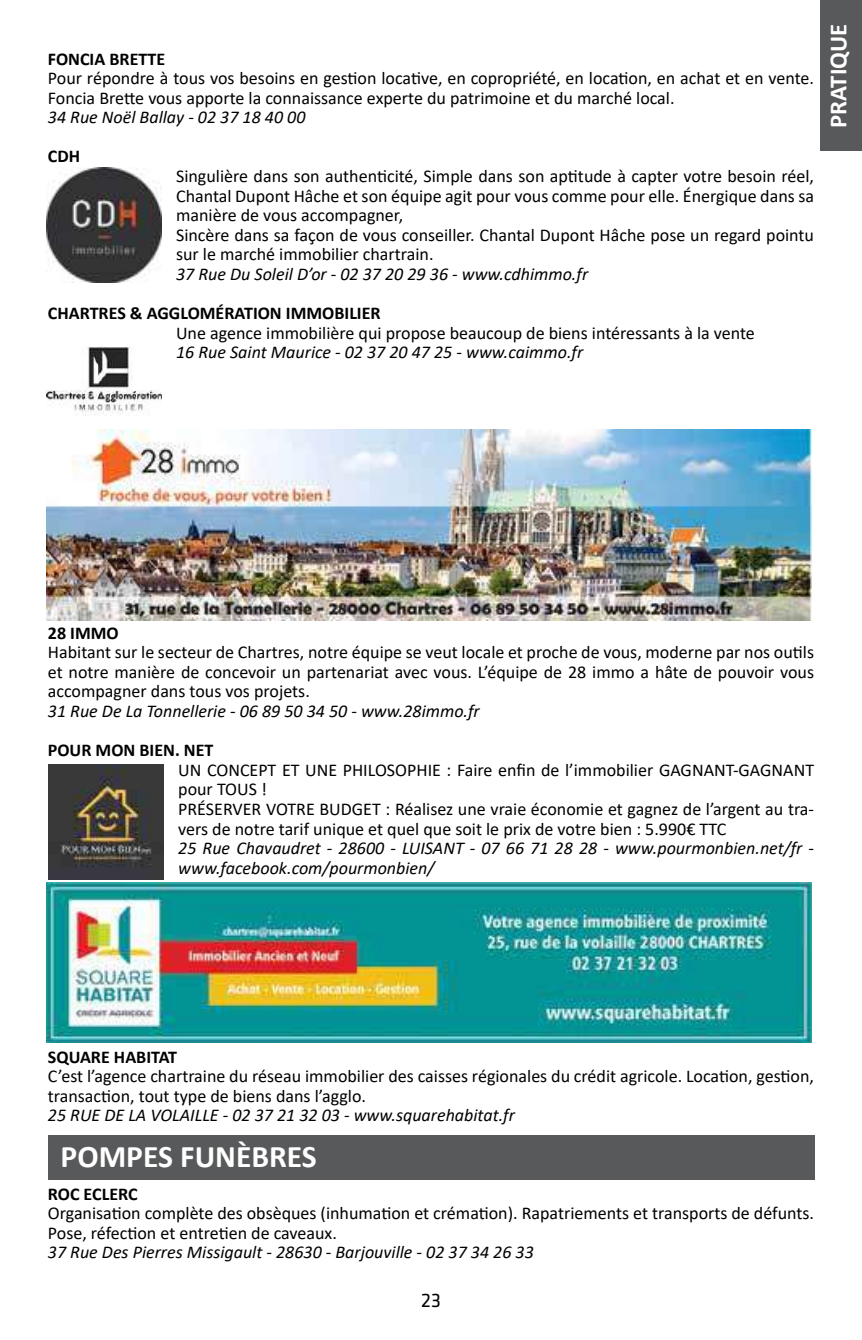
<style>
.page{position:relative;width:862px;height:1340px;background:#fff}
.page>*{position:absolute;margin:0;border:0;box-sizing:border-box;transform-origin:0 0}
.t1{font:700 31.5px "Calibri";color:#fff}
.t2{font:700 24.75px "Calibri";color:#fff}
.t3{font:20.25px "Klavika CH";color:#000}
.t4{font:18px/19.6px "Calibri";color:#000}
.t5{font:italic 18px/19.6px "Calibri";color:#000}
.t6{font:700 18px "Calibri";color:#000}
</style>
<div class="page">
<div style="left:820px;top:0;width:41px;height:151px;background:#58595b"></div>
<div style="left:49px;top:1134px;width:765px;height:45px;background:#58595b"></div>
<img style="left:46px;top:167px;width:115px;height:115px">
<img style="left:46px;top:346px;width:115px;height:70px">
<img style="left:46px;top:429px;width:765px;height:191px">
<img style="left:49px;top:764px;width:115px;height:115px">
<img style="left:46px;top:882px;width:765px;height:160px">
<p class="t6" style="left:48px;top:46px;width:119px">FONCIA BRETTE</p>
<p class="t4" style="left:48px;top:68px;width:767px">Pour répondre à tous vos besoins en gestion locative, en copropriété, en location, en achat et en vente.<br>Foncia Brette vous apporte la connaissance experte du patrimoine et du marché local.</p>
<p class="t5" style="left:48px;top:107px;width:259px">34 Rue Noël Ballay - 02 37 18 40 00</p>
<p class="t6" style="left:48px;top:144px;width:34px">CDH</p>
<p class="t4" style="left:176px;top:166px;width:639px">Singulière dans son authenticité, Simple dans son aptitude à capter votre besoin réel, Chantal Dupont Hâche et son équipe agit pour vous comme pour elle. Énergique dans sa manière de vous accompagner,<br>Sincère dans sa façon de vous conseiller. Chantal Dupont Hâche pose un regard pointu sur le marché immobilier chartrain.</p>
<p class="t5" style="left:176px;top:263px;width:413px">37 Rue Du Soleil D’or - 02 37 20 29 36 - www.cdhimmo.fr</p>
<p class="t6" style="left:48px;top:300px;width:334px">CHARTRES &amp; AGGLOMÉRATION IMMOBILIER</p>
<p class="t4" style="left:176px;top:322px;width:580px">Une agence immobilière qui propose beaucoup de biens intéressants à la vente</p>
<p class="t5" style="left:176px;top:342px;width:408px">16 Rue Saint Maurice - 02 37 20 47 25 - www.caimmo.fr</p>
<h2 class="t2" style="left:820px;top:128px;width:106px;rotate:-90deg">PRATIQUE</h2>
<p class="t6" style="left:48px;top:620px;width:72px">28 IMMO</p>
<p class="t4" style="left:48px;top:642px;width:767px;text-align:justify">Habitant sur le secteur de Chartres, notre équipe se veut locale et proche de vous, moderne par nos outils et notre manière de concevoir un partenariat avec vous. L’équipe de 28 immo a hâte de pouvoir vous accompagner dans tous vos projets.</p>
<p class="t5" style="left:48px;top:700px;width:433px">31 Rue De La Tonnellerie - 06 89 50 34 50 - www.28immo.fr</p>
<p class="t6" style="left:48px;top:737px;width:167px">POUR MON BIEN. NET</p>
<p class="t4" style="left:178px;top:759px;width:637px">UN CONCEPT ET UNE PHILOSOPHIE : Faire enfin de l’immobilier GAGNANT-GAGNANT pour TOUS !<br>PRÉSERVER VOTRE BUDGET : Réalisez une vraie économie et gagnez de l’argent au tra&shy;vers de notre tarif unique et quel que soit le prix de votre bien : 5.990€ TTC</p>
<p class="t5" style="left:178px;top:837px;width:637px">25 Rue Chavaudret - 28600 - LUISANT - 07 66 71 28 28 - www.pourmonbien.net/fr - www.facebook.com/pourmonbien/</p>
<p class="t6" style="left:48px;top:1044px;width:131px">SQUARE HABITAT</p>
<p class="t4" style="left:48px;top:1066px;width:767px">C’est l’agence chartraine du réseau immobilier des caisses régionales du crédit agricole. Location, gestion, transaction, tout type de biens dans l’agglo.</p>
<p class="t5" style="left:48px;top:1104px;width:468px">25 RUE DE LA VOLAILLE - 02 37 21 32 03 - www.squarehabitat.fr</p>
<h1 class="t1" style="left:61px;top:1134px;width:257px">POMPES FUNÈBRES</h1>
<p class="t6" style="left:48px;top:1180px;width:91px">ROC ECLERC</p>
<p class="t4" style="left:48px;top:1202px;width:767px">Organisation complète des obsèques (inhumation et crémation). Rapatriements et transports de défunts.<br>Pose, réfection et entretien de caveaux.</p>
<p class="t5" style="left:48px;top:1241px;width:487px">37 Rue Des Pierres Missigault - 28630 - Barjouville - 02 37 34 26 33</p>
<p class="t3" style="left:421px;top:1287px;width:21px">23</p>
</div>
